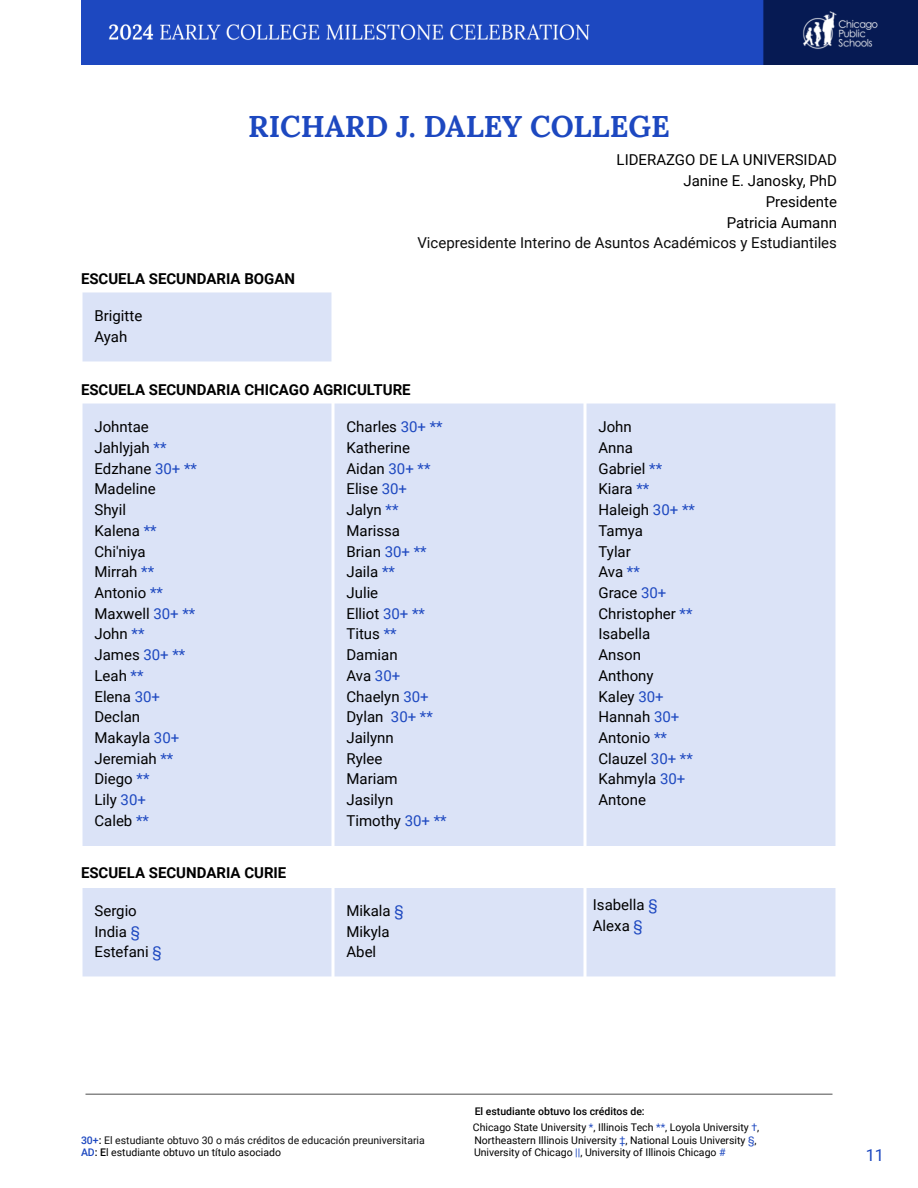
<style>
.page{position:relative;width:918px;height:1188px;background:#fff}
.page>*{position:absolute;margin:0;border:0;box-sizing:border-box;transform-origin:0 0}
.t1{font:700 30px "Lora";color:#1d48c0}
.t2{font:16.5px "Roboto";color:#1d48c0}
.t3{font:15px/20.7px "Roboto";color:#000}
.t4{font:700 15px "Roboto";color:#000}
.t5{font:15px "Roboto";color:#0d0d0d}
.t6{font:10.5px/15.8px "Roboto";color:#000}
.t7{font:10.5px "Roboto";color:#0d0d0d}
.s1{color:#1d48c0}
.s2{font-weight:500}
.s3{font-weight:500;color:#1d48c0}
.s4{font-weight:500;color:#000}
</style>
<div class="page">
<img style="left:81px;top:0;width:837px;height:64px">
<div style="left:81px;top:291px;width:252px;height:72px;background:#dbe3f7"></div>
<div style="left:81px;top:402px;width:252px;height:445px;background:#dbe3f7"></div>
<div style="left:333px;top:402px;width:252px;height:445px;background:#dbe3f7"></div>
<div style="left:585px;top:402px;width:252px;height:445px;background:#dbe3f7"></div>
<div style="left:81px;top:886px;width:252px;height:92px;background:#dbe3f7"></div>
<div style="left:333px;top:886px;width:252px;height:92px;background:#dbe3f7"></div>
<div style="left:585px;top:886px;width:252px;height:92px;background:#dbe3f7"></div>
<hr style="left:86px;top:1094px;width:746px;height:1px;background:#888">
<svg style="left:81px;top:292px;width:2px;height:69px"></svg>
<svg style="left:331px;top:292px;width:2px;height:69px"></svg>
<hr style="left:79px;top:289px;width:255px;height:3px;background:#fff">
<hr style="left:79px;top:361px;width:255px;height:3px;background:#fff">
<svg style="left:81px;top:404px;width:2px;height:442px"></svg>
<hr style="left:331px;top:401px;width:4px;height:448px;background:#f6f8fd">
<hr style="left:583px;top:401px;width:4px;height:448px;background:#f6f8fd">
<svg style="left:835px;top:404px;width:2px;height:442px"></svg>
<hr style="left:79px;top:401px;width:759px;height:3px;background:#fff">
<hr style="left:79px;top:846px;width:759px;height:3px;background:#fff">
<svg style="left:81px;top:888px;width:2px;height:89px"></svg>
<svg style="left:331px;top:888px;width:4px;height:89px"></svg>
<svg style="left:583px;top:888px;width:4px;height:89px"></svg>
<svg style="left:835px;top:888px;width:2px;height:89px"></svg>
<hr style="left:79px;top:885px;width:759px;height:3px;background:#fff">
<hr style="left:79px;top:977px;width:759px;height:3px;background:#fff">
<h1 class="t1" style="left:248px;top:107px;width:423px">RICHARD J. DALEY COLLEGE</h1>
<p class="t3" style="left:617px;top:150px;width:222px;text-align:right">LIDERAZGO DE LA UNIVERSIDAD<br>Janine E. Janosky, PhD<br>Presidente<br>Patricia Aumann</p>
<p class="t5" style="left:417px;top:234px;width:421px">Vicepresidente Interino de Asuntos Académicos y Estudiantiles</p>
<p class="t4" style="left:81px;top:270px;width:216px">ESCUELA SECUNDARIA BOGAN</p>
<p class="t3" style="left:94px;top:306px;width:49px">Brigitte<br>Ayah</p>
<p class="t4" style="left:81px;top:381px;width:331px">ESCUELA SECUNDARIA CHICAGO AGRICULTURE</p>
<p class="t3" style="left:94px;top:417px;width:104px">Johntae<br>Jahlyjah <span class="s1">**<br></span>Edzhane <span class="s1">30+ **<br></span>Madeline<br>Shyil<br>Kalena <span class="s1">**<br></span>Chi'niya<br>Mirrah <span class="s1">**<br></span>Antonio <span class="s1">**<br></span>Maxwell <span class="s1">30+ **<br></span>John <span class="s1">**<br></span>James <span class="s1">30+ **<br></span>Leah <span class="s1">**<br></span>Elena <span class="s1">30+<br></span>Declan<br>Makayla <span class="s1">30+<br></span>Jeremiah <span class="s1">**<br></span>Diego <span class="s1">**<br></span>Lily <span class="s1">30+<br></span>Caleb <span class="s1">**</span></p>
<p class="t3" style="left:346px;top:417px;width:102px">Charles <span class="s1">30+ **<br></span>Katherine<br>Aidan <span class="s1">30+ **<br></span>Elise <span class="s1">30+<br></span>Jalyn <span class="s1">**<br></span>Marissa<br>Brian <span class="s1">30+ **<br></span>Jaila <span class="s1">**<br></span>Julie<br>Elliot <span class="s1">30+ **<br></span>Titus <span class="s1">**<br></span>Damian<br>Ava <span class="s1">30+<br></span>Chaelyn <span class="s1">30+<br></span>Dylan <span class="s1">30+ **<br></span>Jailynn<br>Rylee<br>Mariam<br>Jasilyn<br>Timothy <span class="s1">30+ **</span></p>
<p class="t3" style="left:598px;top:417px;width:98px">John<br>Anna<br>Gabriel <span class="s1">**<br></span>Kiara <span class="s1">**<br></span>Haleigh <span class="s1">30+ **<br></span>Tamya<br>Tylar<br>Ava <span class="s1">**<br></span>Grace <span class="s1">30+<br></span>Christopher <span class="s1">**<br></span>Isabella<br>Anson<br>Anthony<br>Kaley <span class="s1">30+<br></span>Hannah <span class="s1">30+<br></span>Antonio <span class="s1">**<br></span>Clauzel <span class="s1">30+ **<br></span>Kahmyla <span class="s1">30+<br></span>Antone</p>
<p class="t4" style="left:81px;top:864px;width:207px">ESCUELA SECUNDARIA CURIE</p>
<p class="t3" style="left:94px;top:900px;width:69px">Sergio<br>India <span class="s1">§<br></span>Estefani <span class="s1">§</span></p>
<p class="t3" style="left:346px;top:900px;width:59px">Mikala <span class="s1">§<br></span>Mikyla<br>Abel</p>
<p class="t3" style="left:593px;top:895px;width:66px">Isabella <span class="s1">§<br></span>Alexa <span class="s1">§</span></p>
<p class="t6" style="left:473px;top:1104px;width:288px"><span class="s2">El estudiante obtuvo los créditos de:<br></span>Chicago State University <span class="s1">*</span>, Illinois Tech <span class="s1">**</span>, Loyola University <span class="s1">†</span>,</p>
<p class="t7" style="left:81px;top:1134px;width:345px"><span class="s3">30+</span><span class="s4">:</span> El estudiante obtuvo 30 o más créditos de educación preuniversitaria</p>
<p class="t6" style="left:474px;top:1132px;width:284px">Northeastern Illinois University <span class="s1">‡</span>, National Louis University <span class="s1">§</span>,</p>
<p class="t6" style="left:81px;top:1145px;width:202px"><span class="s3">AD</span><span class="s2">: E</span>l estudiante obtuvo un título asociado</p>
<p class="t6" style="left:474px;top:1145px;width:253px">University of Chicago <span class="s1">||</span>, University of Illinois Chicago <span class="s1">#</span></p>
<p class="t2" style="left:866px;top:1145px;width:20px">11</p>
</div>
